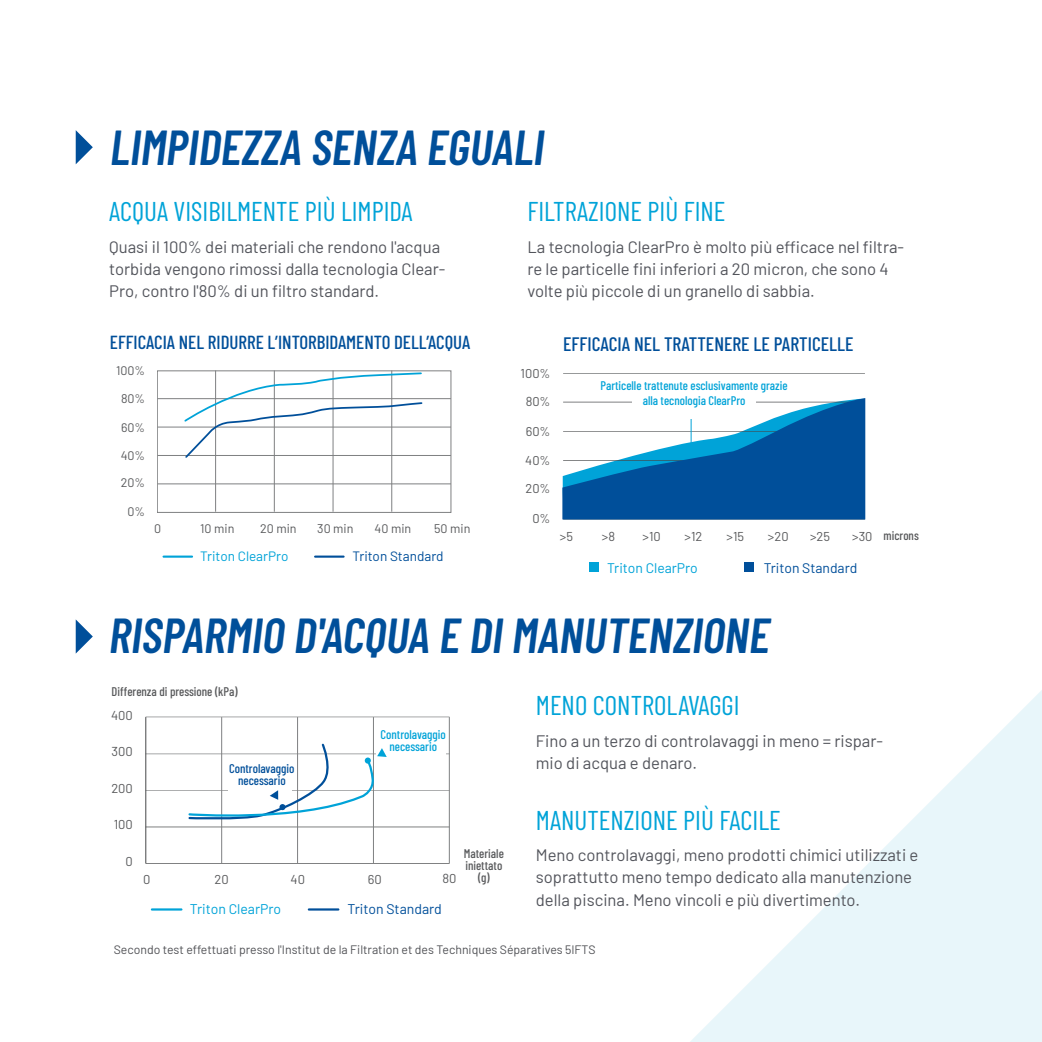
<style>
.page{position:relative;width:1042px;height:1042px;background:#fff}
.page>*{position:absolute;margin:0;border:0;box-sizing:border-box;transform-origin:0 0}
.t1{font:italic 600 49px "Barlow Condensed";color:#004f9a}
.t2{font:27.12px "Barlow Condensed";color:#00a3d8}
.t3{font:500 19.43px "Barlow Condensed";color:#004f9a}
.t4{font:500 18.9px "Barlow Condensed";color:#004f9a}
.t5{font:16.62px/21.9px "Barlow";color:#52545b}
.t6{font:14px "Barlow";color:#00a3d8}
.t7{font:14px "Barlow";color:#004f9a}
.t8{font:13.47px "Barlow";color:#00a3d8}
.t9{font:13.47px "Barlow";color:#004f9a}
.t10{font:12.95px "Barlow";color:#58595b}
.t11{font:12.78px "Barlow";color:#58595b}
.t12{font:500 12.6px/11.7px "Barlow Condensed";color:#58595b;text-align:center}
.t13{font:500 12.6px/12.6px "Barlow Condensed";color:#00a3d8;text-align:center}
.t14{font:500 12.6px/12.6px "Barlow Condensed";color:#004f9a;text-align:center}
.t15{font:500 12.42px/14.9px "Barlow Condensed";color:#00a3d8;text-align:center}
.t16{font:12.42px "Barlow";color:#58595b}
.t17{font:500 12.42px "Barlow Condensed";color:#58595b}
.t18{font:12.25px "Barlow";color:#515256}
</style>
<div class="page">
<svg style="left:675px;top:398px;width:367px;height:644px"></svg>
<hr style="left:157px;top:398px;width:294px;height:1px;background:#46484a">
<hr style="left:157px;top:427px;width:294px;height:1px;background:#46484a">
<hr style="left:157px;top:455px;width:294px;height:1px;background:#46484a">
<hr style="left:157px;top:483px;width:294px;height:1px;background:#46484a">
<hr style="left:215px;top:370px;width:1px;height:142px;background:#46484a">
<hr style="left:274px;top:370px;width:1px;height:142px;background:#46484a">
<hr style="left:333px;top:370px;width:1px;height:142px;background:#46484a">
<hr style="left:391px;top:370px;width:1px;height:142px;background:#46484a">
<hr style="left:164px;top:555px;width:28px;height:3px;background:#00a3d8">
<hr style="left:315px;top:555px;width:29px;height:3px;background:#004f9a">
<svg style="left:183px;top:371px;width:240px;height:88px"></svg>
<hr style="left:152px;top:908px;width:29px;height:2px;background:#00a3d8">
<hr style="left:309px;top:908px;width:29px;height:2px;background:#004f9a">
<hr style="left:145px;top:717px;width:1px;height:146px;background:#46484a">
<hr style="left:146px;top:717px;width:303px;height:1px;background:#46484a">
<hr style="left:146px;top:863px;width:303px;height:1px;background:#46484a">
<hr style="left:146px;top:753px;width:303px;height:1px;background:#46484a">
<hr style="left:146px;top:790px;width:303px;height:1px;background:#46484a">
<hr style="left:146px;top:826px;width:303px;height:1px;background:#46484a">
<hr style="left:221px;top:717px;width:1px;height:146px;background:#46484a">
<hr style="left:449px;top:717px;width:1px;height:146px;background:#46484a">
<hr style="left:297px;top:717px;width:1px;height:146px;background:#46484a">
<hr style="left:373px;top:717px;width:1px;height:146px;background:#46484a">
<div style="left:376px;top:742px;width:69px;height:28px;background:#fff"></div>
<svg style="left:187px;top:742px;width:200px;height:80px"></svg>
<hr style="left:563px;top:373px;width:302px;height:1px;background:#46484a">
<svg style="left:562px;top:398px;width:303px;height:121px"></svg>
<div style="left:589px;top:562px;width:10px;height:10px;background:#00a3d8"></div>
<div style="left:744px;top:562px;width:10px;height:10px;background:#004f9a"></div>
<div style="left:632px;top:388px;width:124px;height:27px;background:#fff"></div>
<hr style="left:691px;top:419px;width:1px;height:34px;background:#00a3d8">
<svg style="left:76px;top:130px;width:17px;height:34px"></svg>
<svg style="left:76px;top:619px;width:17px;height:34px"></svg>
<h1 class="t1" style="left:110px;top:112px;width:435px">LIMPIDEZZA SENZA EGUALI</h1>
<h2 class="t2" style="left:109px;top:192px;width:305px">ACQUA VISIBILMENTE PIÙ LIMPIDA</h2>
<p class="t5" style="left:109px;top:234px;width:337px">Quasi il 100% dei materiali che rendono l'acqua torbida vengono rimossi dalla tecnologia Clear-<br>Pro, contro l'80% di un filtro standard.</p>
<p class="t4" style="left:110px;top:329px;width:362px">EFFICACIA NEL RIDURRE L’INTORBIDAMENTO DELL’ACQUA</p>
<p class="t16" style="left:116px;top:362px;width:31px">100%</p>
<p class="t16" style="left:121px;top:389px;width:26px">80%</p>
<p class="t16" style="left:121px;top:418px;width:26px">60%</p>
<p class="t16" style="left:121px;top:446px;width:26px">40%</p>
<p class="t16" style="left:121px;top:474px;width:26px">20%</p>
<p class="t16" style="left:128px;top:502px;width:19px">0%</p>
<p class="t16" style="left:154px;top:520px;width:9px">0</p>
<p class="t16" style="left:200px;top:520px;width:36px">10 min</p>
<p class="t16" style="left:260px;top:520px;width:38px">20 min</p>
<p class="t16" style="left:317px;top:520px;width:38px">30 min</p>
<p class="t16" style="left:375px;top:520px;width:38px">40 min</p>
<p class="t16" style="left:434px;top:520px;width:38px">50 min</p>
<p class="t8" style="left:200px;top:546px;width:90px">Triton ClearPro</p>
<p class="t9" style="left:352px;top:546px;width:93px">Triton Standard</p>
<h2 class="t2" style="left:527px;top:192px;width:200px">FILTRAZIONE PIÙ FINE</h2>
<p class="t5" style="left:527px;top:234px;width:378px">La tecnologia ClearPro è molto più efficace nel filtra&shy;re le particelle fini inferiori a 20 micron, che sono 4 volte più piccole di un granello di sabbia.</p>
<p class="t11" style="left:521px;top:364px;width:31px">100%</p>
<p class="t11" style="left:526px;top:392px;width:26px">80%</p>
<p class="t11" style="left:526px;top:422px;width:26px">60%</p>
<p class="t11" style="left:525px;top:451px;width:27px">40%</p>
<p class="t11" style="left:525px;top:479px;width:27px">20%</p>
<p class="t11" style="left:532px;top:509px;width:20px">0%</p>
<p class="t3" style="left:563px;top:330px;width:292px">EFFICACIA NEL TRATTENERE LE PARTICELLE</p>
<p class="t15" style="left:600px;top:377px;width:189px">Particelle trattenute esclusivamente grazie alla tecnologia ClearPro</p>
<p class="t11" style="left:560px;top:527px;width:15px">&gt;5</p>
<p class="t11" style="left:602px;top:527px;width:15px">&gt;8</p>
<p class="t11" style="left:642px;top:527px;width:20px">&gt;10</p>
<p class="t11" style="left:684px;top:527px;width:19px">&gt;12</p>
<p class="t11" style="left:726px;top:527px;width:19px">&gt;15</p>
<p class="t11" style="left:768px;top:527px;width:22px">&gt;20</p>
<p class="t11" style="left:810px;top:527px;width:22px">&gt;25</p>
<p class="t11" style="left:852px;top:527px;width:22px">&gt;30</p>
<p class="t6" style="left:607px;top:557px;width:92px">Triton ClearPro</p>
<p class="t7" style="left:764px;top:557px;width:95px">Triton Standard</p>
<p class="t17" style="left:883px;top:526px;width:37px">microns</p>
<h1 class="t1" style="left:109px;top:600px;width:662px">RISPARMIO D'ACQUA E DI MANUTENZIONE</h1>
<p class="t12" style="left:112px;top:685px;width:128px">Differenza di pressione (kPa)</p>
<p class="t10" style="left:111px;top:705px;width:23px">400</p>
<p class="t10" style="left:112px;top:742px;width:23px">300</p>
<p class="t10" style="left:111px;top:779px;width:23px">200</p>
<p class="t10" style="left:114px;top:815px;width:21px">100</p>
<p class="t10" style="left:126px;top:852px;width:9px">0</p>
<p class="t14" style="left:229px;top:761px;width:67px">Controlavaggio necessario</p>
<p class="t13" style="left:380px;top:727px;width:67px">Controlavaggio necessario</p>
<p class="t10" style="left:143px;top:870px;width:9px">0</p>
<p class="t10" style="left:215px;top:870px;width:16px">20</p>
<p class="t10" style="left:291px;top:870px;width:16px">40</p>
<p class="t10" style="left:368px;top:870px;width:15px">60</p>
<p class="t10" style="left:442px;top:869px;width:16px">80</p>
<p class="t6" style="left:190px;top:898px;width:93px">Triton ClearPro</p>
<p class="t7" style="left:348px;top:898px;width:96px">Triton Standard</p>
<p class="t12" style="left:464px;top:847px;width:42px">Materiale iniettato (g)</p>
<h2 class="t2" style="left:536px;top:686px;width:205px">MENO CONTROLAVAGGI</h2>
<p class="t5" style="left:536px;top:728px;width:348px">Fino a un terzo di controlavaggi in meno = rispar&shy;mio di acqua e denaro.</p>
<h2 class="t2" style="left:536px;top:800px;width:246px">MANUTENZIONE PIÙ FACILE</h2>
<p class="t5" style="left:536px;top:843px;width:384px">Meno controlavaggi, meno prodotti chimici utilizzati e soprattutto meno tempo dedicato alla manutenzione della piscina. Meno vincoli e più divertimento.</p>
<p class="t18" style="left:114px;top:941px;width:483px">Secondo test effettuati presso l'Institut de la Filtration et des Techniques Séparatives 5IFTS</p>
</div>
